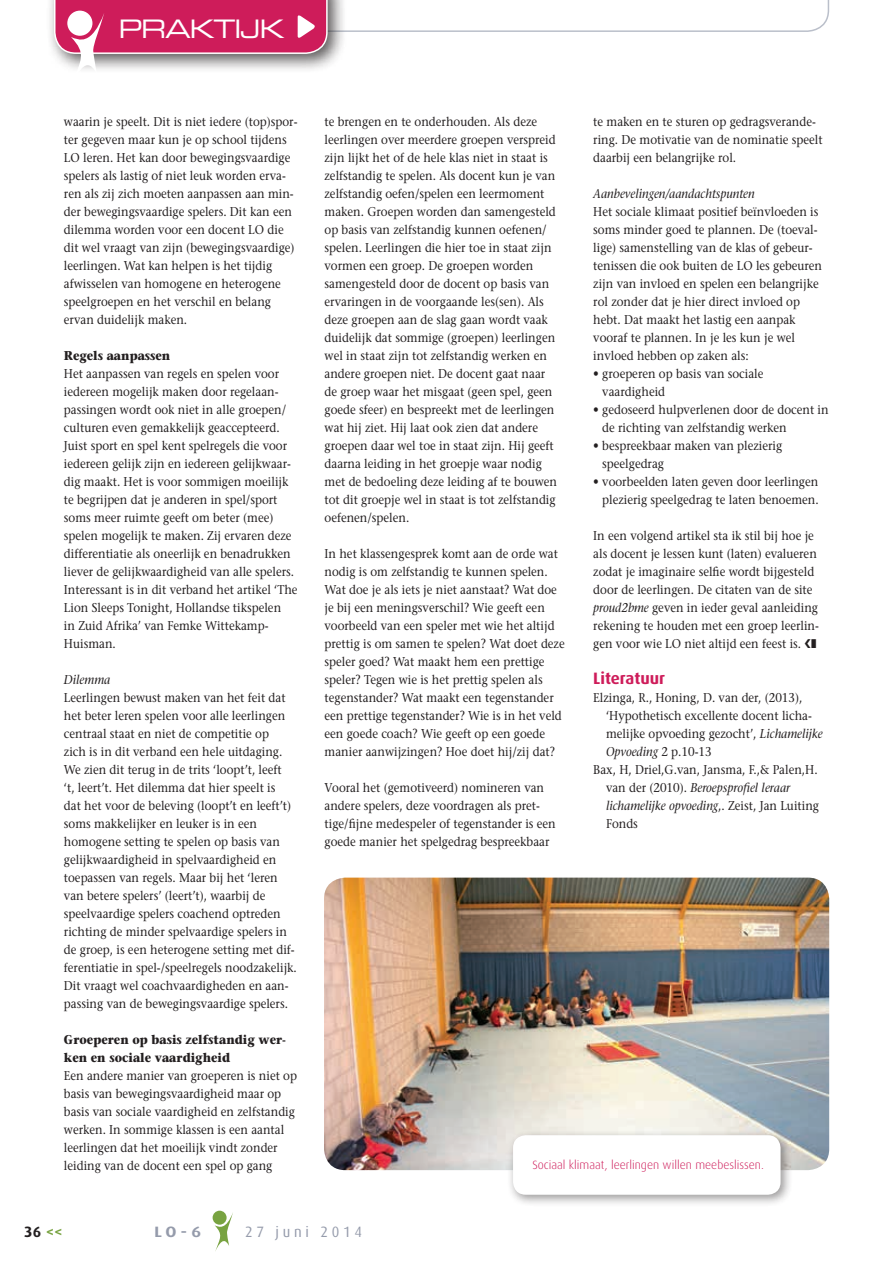
<style>
.page{position:relative;width:893px;height:1263px;background:#fff}
.page>*{position:absolute;margin:0;border:0;box-sizing:border-box;transform-origin:0 0}
.t1{font:25.5px "Eurostile Extended Two";letter-spacing:-.05em;color:#fff}
.t2{font:700 16.5px "Dax";color:#ce1c5a}
.t3{font:15px "Dax";letter-spacing:.26em;color:#959bab;scale:.96 1}
.t4{font:700 15px "Dax";color:#231f20}
.t5{font:700 15px "Dax Wide";color:#959bab}
.t6{font:12.75px/18px "Stone Serif";color:#231f20;scale:.9 1}
.t7{font:italic 12.75px "Stone Serif";color:#231f20;scale:.9 1}
.t8{font:700 12.75px/18px "Stone Serif";color:#231f20;scale:.9 1}
.t9{font:300 12px "Dax";color:#ce1c5a}
.s1{font-style:italic}
.s2{font-style:normal}
.s3{color:#78a341}
</style>
<div class="page">
<div style="left:46px;top:0;width:302px;height:74px;background:#231f20;opacity:.75"></div>
<svg style="left:54px;top:0;width:775px;height:74px"></svg>
<img style="left:324px;top:878px;width:505px;height:292px">
<div style="left:507px;top:1129px;width:286px;height:78px;background:#231f20;opacity:.45"></div>
<div style="left:513px;top:1135px;width:268px;height:60px;background:#fff;border-radius:13px"></div>
<div style="left:213px;top:1211px;width:14px;height:14px;background:#78a341;border-radius:50%"></div>
<svg style="left:215px;top:1212px;width:18px;height:39px"></svg>
<h1 class="t1" style="left:118px;top:11px;width:168px">PRAKTIJK</h1>
<p class="t6" style="left:64px;top:113px;width:261px">waarin je speelt. Dit is niet iedere (top)spor&shy;ter gegeven maar kun je op school tijdens LO leren. Het kan door bewegingsvaardige spelers als lastig of niet leuk worden erva&shy;ren als zij zich moeten aanpassen aan min&shy;der bewegingsvaardige spelers. Dit kan een dilemma worden voor een docent LO die dit wel vraagt van zijn (bewegingsvaardige) leerlingen. Wat kan helpen is het tijdig afwisselen van homogene en heterogene speelgroepen en het verschil en belang ervan duidelijk maken.</p>
<p class="t8" style="left:64px;top:346px;width:120px">Regels aanpassen</p>
<p class="t6" style="left:64px;top:365px;width:261px">Het aanpassen van regels en spelen voor iedereen mogelijk maken door regelaan&shy;passingen wordt ook niet in alle groepen/ culturen even gemakkelijk geaccepteerd.<br>Juist sport en spel kent spelregels die voor iedereen gelijk zijn en iedereen gelijkwaar&shy;dig maakt. Het is voor sommigen moeilijk te begrijpen dat je anderen in spel/sport soms meer ruimte geeft om beter (mee) spelen mogelijk te maken. Zij ervaren deze differentiatie als oneerlijk en benadrukken liever de gelijkwaardigheid van alle spelers.<br>Interessant is in dit verband het artikel ‘The Lion Sleeps Tonight, Hollandse tikspelen<br>in Zuid Afrika’ van Femke Wittekamp-Huisman.</p>
<p class="t7" style="left:64px;top:672px;width:53px">Dilemma</p>
<p class="t6" style="left:64px;top:689px;width:260px">Leerlingen bewust maken van het feit dat het beter leren spelen voor alle leerlingen centraal staat en niet de competitie op<br>zich is in dit verband een hele uitdaging.<br>We zien dit terug in de trits ‘loopt’t, leeft<br>‘t, leert’t. Het dilemma dat hier speelt is<br>dat het voor de beleving (loopt’t en leeft’t) soms makkelijker en leuker is in een homogene setting te spelen op basis van gelijkwaardigheid in spelvaardigheid en toepassen van regels. Maar bij het ‘leren van betere spelers’ (leert’t), waarbij de speelvaardige spelers coachend optreden richting de minder spelvaardige spelers in de groep, is een heterogene setting met dif&shy;ferentiatie in spel-/speelregels noodzakelijk.<br>Dit vraagt wel coachvaardigheden en aan&shy;passing van de bewegingsvaardige spelers.</p>
<p class="t8" style="left:64px;top:1030px;width:248px">Groeperen op basis zelfstandig wer&shy;ken en sociale vaardigheid</p>
<p class="t6" style="left:64px;top:1067px;width:260px">Een andere manier van groeperen is niet op basis van bewegingsvaardigheid maar op basis van sociale vaardigheid en zelfstandig werken. In sommige klassen is een aantal leerlingen dat het moeilijk vindt zonder leiding van de docent een spel op gang</p>
<p class="t6" style="left:325px;top:113px;width:260px">te brengen en te onderhouden. Als deze leerlingen over meerdere groepen verspreid zijn lijkt het of de hele klas niet in staat is zelfstandig te spelen. Als docent kun je van zelfstandig oefen/spelen een leermoment maken. Groepen worden dan samengesteld op basis van zelfstandig kunnen oefenen/ spelen. Leerlingen die hier toe in staat zijn vormen een groep. De groepen worden samengesteld door de docent op basis van ervaringen in de voorgaande les(sen). Als deze groepen aan de slag gaan wordt vaak duidelijk dat sommige (groepen) leerlingen wel in staat zijn tot zelfstandig werken en andere groepen niet. De docent gaat naar de groep waar het misgaat (geen spel, geen goede sfeer) en bespreekt met de leerlingen wat hij ziet. Hij laat ook zien dat andere groepen daar wel toe in staat zijn. Hij geeft daarna leiding in het groepje waar nodig met de bedoeling deze leiding af te bouwen tot dit groepje wel in staat is tot zelfstandig oefenen/spelen.</p>
<p class="t6" style="left:325px;top:545px;width:268px">In het klassengesprek komt aan de orde wat nodig is om zelfstandig te kunnen spelen.<br>Wat doe je als iets je niet aanstaat? Wat doe je bij een meningsverschil? Wie geeft een voorbeeld van een speler met wie het altijd prettig is om samen te spelen? Wat doet deze speler goed? Wat maakt hem een prettige speler? Tegen wie is het prettig spelen als tegenstander? Wat maakt een tegenstander een prettige tegenstander? Wie is in het veld een goede coach? Wie geeft op een goede manier aanwijzingen? Hoe doet hij/zij dat?</p>
<p class="t6" style="left:325px;top:779px;width:258px">Vooral het (gemotiveerd) nomineren van andere spelers, deze voordragen als pret&shy;tige/fijne medespeler of tegenstander is een goede manier het spelgedrag bespreekbaar</p>
<p class="t6" style="left:593px;top:113px;width:256px">te maken en te sturen op gedragsverande&shy;ring. De motivatie van de nominatie speelt daarbij een belangrijke rol.</p>
<p class="t7" style="left:593px;top:186px;width:181px">Aanbevelingen/aandachtspunten</p>
<p class="t6" style="left:593px;top:203px;width:256px">Het sociale klimaat positief beïnvloeden is soms minder goed te plannen. De (toeval&shy;lige) samenstelling van de klas of gebeur&shy;tenissen die ook buiten de LO les gebeuren zijn van invloed en spelen een belangrijke rol zonder dat je hier direct invloed op hebt. Dat maakt het lastig een aanpak vooraf te plannen. In je les kun je wel invloed hebben op zaken als:</p>
<p class="t6" style="left:602px;top:365px;width:181px;text-indent:-9px">• groeperen op basis van sociale vaardigheid</p>
<p class="t6" style="left:602px;top:401px;width:253px;text-indent:-9px">• gedoseerd hulpverlenen door de docent in de richting van zelfstandig werken</p>
<p class="t6" style="left:602px;top:437px;width:201px;text-indent:-9px">• bespreekbaar maken van plezierig speelgedrag</p>
<p class="t6" style="left:593px;top:473px;width:252px;text-align:right">• voorbeelden laten geven door leerlingen plezierig speelgedrag te laten benoemen.</p>
<p class="t6" style="left:593px;top:527px;width:252px">In een volgend artikel sta ik stil bij hoe je als docent je lessen kunt (laten) evalueren zodat je imaginaire selfie wordt bijgesteld door de leerlingen. De citaten van de site <span class="s1">proud2bme</span> geven in ieder geval aanleiding rekening te houden met een groep leerlin&shy;gen voor wie LO niet altijd een feest is. ❚</p>
<p class="t2" style="left:593px;top:669px;width:73px">Literatuur</p>
<p class="t6" style="left:593px;top:689px;width:234px">Elzinga, R., Honing, D. van der, (2013),</p>
<p class="t6" style="left:606px;top:707px;width:230px">‘Hypothetisch excellente docent licha-</p>
<p class="t6" style="left:606px;top:725px;width:242px">melijke opvoeding gezocht’, <span class="s1">Lichamelijke</span></p>
<p class="t7" style="left:606px;top:744px;width:119px">Opvoeding <span class="s2">2 p.10-13</span></p>
<p class="t6" style="left:593px;top:761px;width:251px">Bax, H, Driel,G.van, Jansma, F.,&amp; Palen,H.</p>
<p class="t7" style="left:606px;top:780px;width:206px"><span class="s2">van der (2010).</span> Beroepsprofiel leraar</p>
<p class="t7" style="left:606px;top:798px;width:238px">lichamelijke opvoeding<span class="s2">,. Zeist, Jan Luiting</span></p>
<p class="t6" style="left:606px;top:815px;width:37px">Fonds</p>
<p class="t9" style="left:532px;top:1158px;width:233px">Sociaal klimaat, leerlingen willen meebeslissen.</p>
<p class="t4" style="left:24px;top:1224px;width:40px">36 <span class="s3">&lt;&lt;</span></p>
<p class="t5" style="left:154px;top:1223px;width:48px">LO-6</p>
<p class="t3" style="left:245px;top:1223px;width:123px">27 juni 2014</p>
</div>
